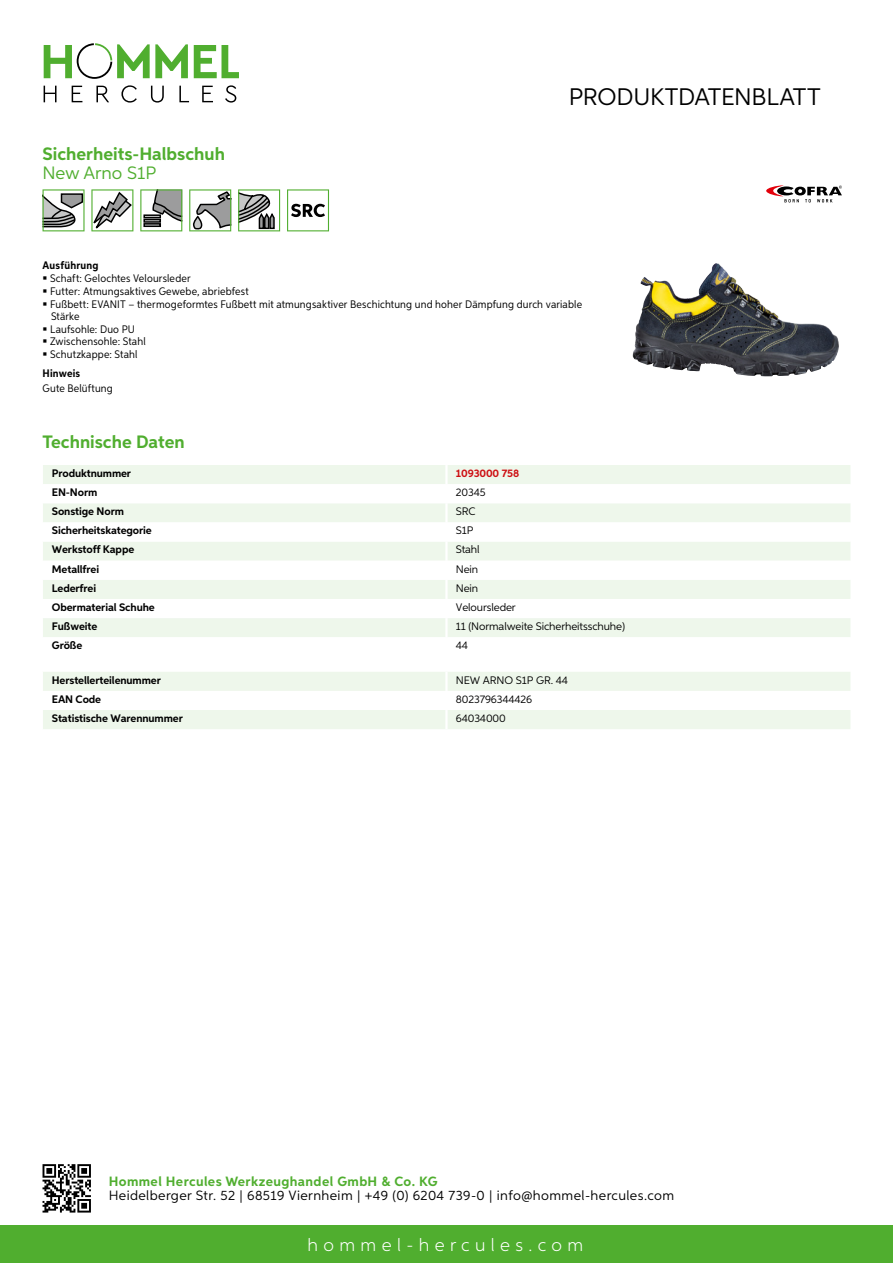
<style>
.page{position:relative;width:893px;height:1263px;background:#fff}
.page>*{position:absolute;margin:0;border:0;box-sizing:border-box;transform-origin:0 0}
.t1{font:24px "Aspira";letter-spacing:-.01em;color:#000}
.t2{font:700 18px "Aspira";color:#50ae2f}
.t3{font:300 18px "Aspira";letter-spacing:.3em;color:#fff}
.t4{font:18px "Aspira";color:#50ae2f}
.t5{font:13.5px "Aspira";letter-spacing:.03em;color:#000}
.t6{font:700 13.5px "Aspira";letter-spacing:.03em;color:#50ae2f}
.t7{font:10.95px/12.6px "Aspira Nar";letter-spacing:.015em;color:#000}
.t8{font:700 10.95px "Aspira";letter-spacing:-.01em;color:#000}
.t9{font:10.95px "Aspira";letter-spacing:-.01em;color:#000}
.t10{font:700 10.95px "Aspira Nar";letter-spacing:.02em;color:#000}
.t11{font:700 10.95px "Aspira";letter-spacing:-.01em;color:#cd1013}
</style>
<div class="page">
<div style="left:0;top:1226px;width:893px;height:37px;background:#50ae2f"></div>
<svg style="left:43px;top:1164px;width:48px;height:48px"></svg>
<svg style="left:194px;top:45px;width:45px;height:33px"></svg>
<svg style="left:44px;top:43px;width:144px;height:36px"></svg>
<svg style="left:44px;top:86px;width:13px;height:16px"></svg>
<svg style="left:72px;top:86px;width:10px;height:16px"></svg>
<svg style="left:96px;top:86px;width:13px;height:16px"></svg>
<svg style="left:121px;top:85px;width:16px;height:18px"></svg>
<svg style="left:151px;top:86px;width:13px;height:17px"></svg>
<svg style="left:179px;top:86px;width:10px;height:16px"></svg>
<svg style="left:202px;top:86px;width:11px;height:16px"></svg>
<svg style="left:225px;top:85px;width:11px;height:18px"></svg>
<div style="left:43px;top:465px;width:807px;height:19px;background:#eef7eb"></div>
<svg style="left:43px;top:503px;width:807px;height:134px;fill:#eef7eb"></svg>
<hr style="left:445px;top:465px;width:3px;height:19px;background:#fff">
<hr style="left:445px;top:503px;width:3px;height:19px;background:#fff">
<hr style="left:445px;top:522px;width:3px;height:19px;background:#fff">
<hr style="left:445px;top:541px;width:3px;height:20px;background:#fff">
<hr style="left:445px;top:561px;width:3px;height:19px;background:#fff">
<hr style="left:445px;top:580px;width:3px;height:19px;background:#fff">
<hr style="left:445px;top:599px;width:3px;height:19px;background:#fff">
<hr style="left:445px;top:618px;width:3px;height:19px;background:#fff">
<svg style="left:43px;top:672px;width:807px;height:57px"></svg>
<hr style="left:445px;top:710px;width:3px;height:19px;background:#fff">
<svg style="left:43px;top:189px;width:90px;height:42px"></svg>
<svg style="left:140px;top:189px;width:42px;height:42px"></svg>
<svg style="left:189px;top:189px;width:42px;height:42px"></svg>
<svg style="left:238px;top:189px;width:42px;height:42px"></svg>
<svg style="left:287px;top:189px;width:42px;height:42px"></svg>
<img style="left:632px;top:268px;width:101px;height:103px">
<svg style="left:766px;top:185px;width:76px;height:17px"></svg>
<h2 class="t2" style="left:43px;top:142px;width:184px">Sicherheits-Halbschuh</h2>
<h2 class="t4" style="left:43px;top:162px;width:115px">New Arno S1P</h2>
<h1 class="t1" style="left:569px;top:82px;width:253px">Produktdatenblatt</h1>
<p class="t10" style="left:43px;top:259px;width:58px">Ausführung</p>
<p class="t7" style="left:50px;top:272px;width:533px">Schaft: Gelochtes Veloursleder<br>Futter: Atmungsaktives Gewebe, abriebfest<br>Fußbett: EVANIT – thermogeformtes Fußbett mit atmungsaktiver Beschichtung und hoher Dämpfung durch variable Stärke<br>Laufsohle: Duo PU<br>Zwischensohle: Stahl<br>Schutzkappe: Stahl</p>
<p class="t10" style="left:43px;top:367px;width:39px">Hinweis</p>
<p class="t7" style="left:43px;top:382px;width:72px">Gute Belüftung</p>
<h2 class="t2" style="left:43px;top:431px;width:144px">Technische Daten</h2>
<p class="t8" style="left:52px;top:466px;width:81px">Produktnummer</p>
<p class="t11" style="left:456px;top:466px;width:65px">1093000 758</p>
<p class="t8" style="left:52px;top:486px;width:47px">EN-Norm</p>
<p class="t9" style="left:456px;top:486px;width:31px">20345</p>
<p class="t8" style="left:52px;top:505px;width:74px">Sonstige Norm</p>
<p class="t9" style="left:456px;top:505px;width:21px">SRC</p>
<p class="t8" style="left:52px;top:524px;width:101px">Sicherheitskategorie</p>
<p class="t9" style="left:456px;top:524px;width:19px">S1P</p>
<p class="t8" style="left:52px;top:543px;width:84px">Werkstoff Kappe</p>
<p class="t9" style="left:456px;top:543px;width:25px">Stahl</p>
<p class="t8" style="left:52px;top:562px;width:49px">Metallfrei</p>
<p class="t9" style="left:456px;top:562px;width:24px">Nein</p>
<p class="t8" style="left:52px;top:581px;width:46px">Lederfrei</p>
<p class="t9" style="left:456px;top:581px;width:24px">Nein</p>
<p class="t8" style="left:52px;top:600px;width:104px">Obermaterial Schuhe</p>
<p class="t9" style="left:456px;top:600px;width:61px">Veloursleder</p>
<p class="t8" style="left:52px;top:619px;width:47px">Fußweite</p>
<p class="t9" style="left:456px;top:620px;width:171px">11 (N ormalweite Sicherheitsschuhe)</p>
<p class="t8" style="left:52px;top:639px;width:32px">Größe</p>
<p class="t9" style="left:456px;top:639px;width:14px">44</p>
<p class="t8" style="left:52px;top:673px;width:111px">Herstellerteilenummer</p>
<p class="t9" style="left:456px;top:673px;width:36px">NE W ARNO</p>
<p class="t9" style="left:516px;top:673px;width:54px">S1P GR. 44</p>
<p class="t8" style="left:52px;top:692px;width:51px">EAN Code</p>
<p class="t9" style="left:456px;top:692px;width:78px">8023796344426</p>
<p class="t8" style="left:52px;top:711px;width:132px">Statistische Warennummer</p>
<p class="t9" style="left:456px;top:711px;width:52px">64034000</p>
<p class="t6" style="left:109px;top:1172px;width:330px">Hommel Hercules Werkzeughandel GmbH &amp; Co. KG</p>
<p class="t5" style="left:109px;top:1187px;width:567px">Heidelberger Str. 52 | 68519 Viernheim | +49 (0) 6204 739-0 | info@hommel-hercules.com</p>
<h2 class="t3" style="left:307px;top:1234px;width:277px">hommel-hercules.com</h2>
</div>
